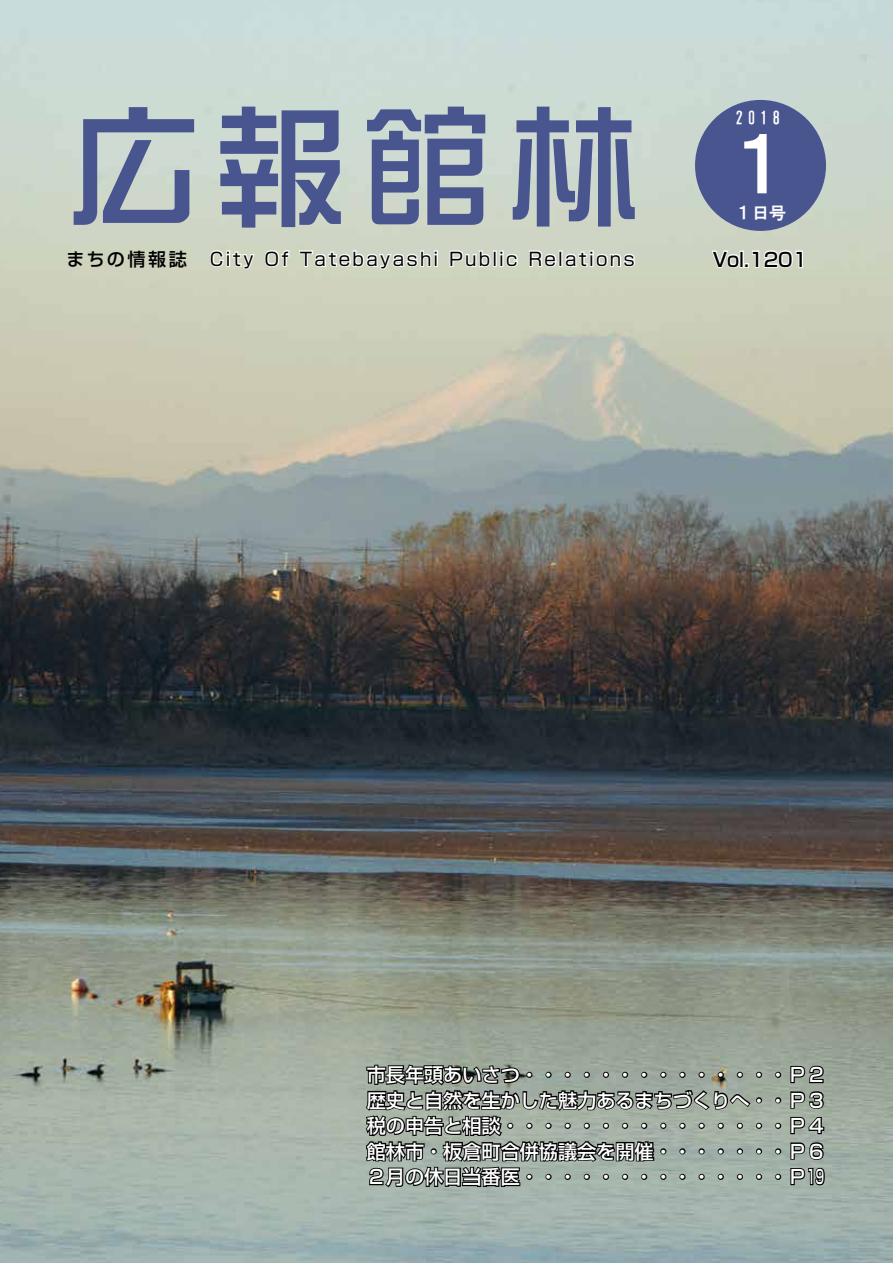
<style>
.page{position:relative;width:893px;height:1263px;background:#fff}
.page>*{position:absolute;margin:0;border:0;box-sizing:border-box;transform-origin:0 0}
.t1{font:74.4px "HG Gothic E";color:#fff}
.t2{font:500 19.2px/25.5px "Shin Go Pro";color:#fff;text-align:justify}
.t3{font:500 19.2px "Shin Go Pro";color:#000}
.t4{font:18px "Shin Go Pro";letter-spacing:.13em;color:#000}
.t5{font:500 18px "Shin Go Pro";letter-spacing:.135em;color:#000}
.t6{font:16.95px "HG Gothic E";letter-spacing:.23em;color:#fff}
</style>
<div class="page">
<img style="left:0;top:0;width:893px;height:1263px">
<svg style="left:775px;top:1072px;width:6px;height:6px"></svg>
<svg style="left:775px;top:1097px;width:6px;height:6px"></svg>
<svg style="left:775px;top:1123px;width:6px;height:6px"></svg>
<svg style="left:775px;top:1148px;width:6px;height:6px"></svg>
<svg style="left:363px;top:1063px;width:399px;height:126px"></svg>
<svg style="left:775px;top:1174px;width:6px;height:6px"></svg>
<svg style="left:789px;top:1065px;width:36px;height:19px"></svg>
<svg style="left:789px;top:1090px;width:36px;height:45px"></svg>
<svg style="left:789px;top:1141px;width:36px;height:20px"></svg>
<svg style="left:789px;top:1167px;width:37px;height:19px"></svg>
<div style="left:695px;top:100px;width:131px;height:131px;background:#48558f;border-radius:50%"></div>
<svg style="left:209px;top:249px;width:47px;height:21px"></svg>
<svg style="left:264px;top:249px;width:26px;height:19px"></svg>
<svg style="left:298px;top:249px;width:140px;height:21px"></svg>
<svg style="left:449px;top:249px;width:42px;height:19px"></svg>
<div style="left:493px;top:250px;width:4px;height:17px;border:2px solid #fff"></div>
<svg style="left:500px;top:250px;width:19px;height:18px"></svg>
<svg style="left:528px;top:249px;width:29px;height:19px"></svg>
<div style="left:559px;top:250px;width:3px;height:17px;border:2px solid #fff"></div>
<svg style="left:563px;top:250px;width:73px;height:18px"></svg>
<svg style="left:74px;top:107px;width:561px;height:121px"></svg>
<svg style="left:710px;top:249px;width:94px;height:22px"></svg>
<p class="t5" style="left:67px;top:244px;width:122px">まちの情報誌</p>
<p class="t4" style="left:210px;top:244px;width:45px">City</p>
<p class="t4" style="left:265px;top:244px;width:25px">Of</p>
<p class="t4" style="left:300px;top:244px;width:140px">Tatebayashi</p>
<p class="t4" style="left:449px;top:244px;width:70px">Public</p>
<p class="t4" style="left:529px;top:244px;width:108px">Relations</p>
<p class="t6" style="left:735px;top:109px;width:47px">2018</p>
<h1 class="t1" style="left:723px;top:128px;width:76px">１</h1>
<p class="t6" style="left:735px;top:205px;width:53px">１日号</p>
<p class="t3" style="left:713px;top:244px;width:96px">Vol.1201</p>
<p class="t2" style="left:367px;top:1060px;width:461px">市長年頭あいさつ・・・・・・・・・・・・・・Ｐ２歴史と自然を生かした魅力あるまちづくりへ・・Ｐ３税の申告と相談・・・・・・・・・・・・・・・Ｐ４館林市・板倉町合併協議会を開催・・・・・・・Ｐ６<br>２月の休日当番医・・・・・・・・・・・・・・Ｐ19</p>
</div>
